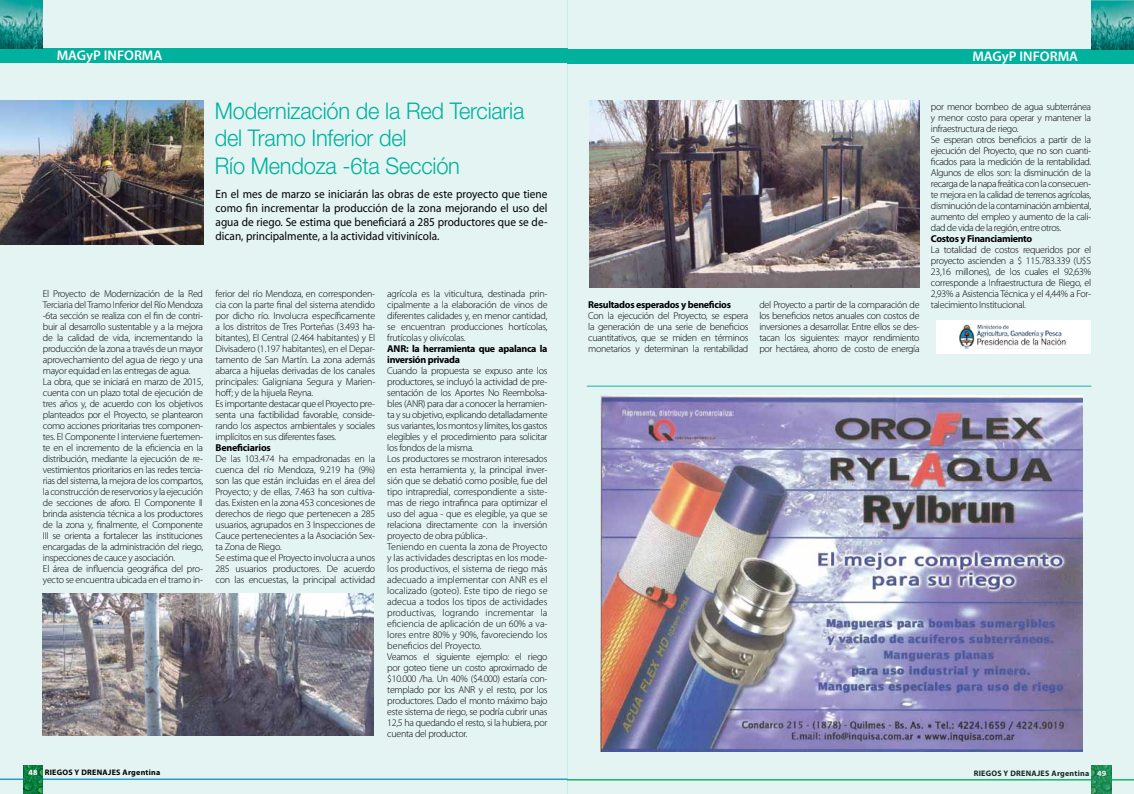
<style>
.page{position:relative;width:1134px;height:794px;background:#fff}
.page>*{position:absolute;margin:0;border:0;box-sizing:border-box;transform-origin:0 0}
.t1{font:300 23px/27.6px "Helvetica Neue";letter-spacing:-.01em;color:#00b19d;scale:.95 1}
.t2{font:600 14px "Myriad Pro";color:#fff}
.t3{font:12px/14px "Myriad Pro";color:#000;text-align:justify;scale:.94 1}
.t4{font:300 10px/11px "Myriad Pro";letter-spacing:-.03em;color:#000}
.t5{font:700 10px/11px "Myriad Pro";letter-spacing:-.03em;color:#000}
.t6{font:700 8px "Myriad Pro";letter-spacing:.03em;color:#000}
.s1{color:#fff}
</style>
<div class="page">
<div style="left:0;top:0;width:567px;height:794px;background:#e4f4f2"></div>
<hr style="left:0;top:778px;width:568px;height:2px;background:#289acd">
<img style="left:23px;top:765px;width:20px;height:29px">
<div style="left:0;top:48px;width:567px;height:14px;background:#00b19d"></div>
<svg style="left:0;top:0;width:43px;height:1px"></svg>
<img style="left:0;top:1px;width:43px;height:47px">
<div style="left:567px;top:0;width:567px;height:794px;background:#e4f4f2"></div>
<div style="left:936px;top:320px;width:155px;height:33px;background:#fff"></div>
<img style="left:959px;top:324px;width:108px;height:24px">
<div style="left:567px;top:49px;width:567px;height:14px;background:#00b19d"></div>
<div style="left:1092px;top:0;width:42px;height:49px;background:#48afa9"></div>
<img style="left:1092px;top:1px;width:42px;height:48px">
<img style="left:601px;top:396px;width:482px;height:355px">
<img style="left:43px;top:594px;width:331px;height:141px">
<img style="left:589px;top:100px;width:330px;height:187px">
<img style="left:0;top:100px;width:203px;height:144px">
<h2 class="t2" style="left:57px;top:47px;width:107px">MAGyP INFORMA</h2>
<h1 class="t1" style="left:215px;top:96px;width:327px">Modernización de la Red Terciaria del Tramo Inferior del<br>Río Mendoza -6ta Sección</h1>
<p class="t3" style="left:216px;top:187px;width:355px">En el mes de marzo se iniciarán las obras de este proyecto que tiene como fin incrementar la producción de la zona mejorando el uso del agua de riego. Se estima que beneficiará a 285 productores que se de&shy;dican, principalmente, a la actividad vitivinícola.</p>
<p class="t4" style="left:43px;top:288px;width:162px">El Proyecto de Modernización de la Red Terciaria del Tramo Inferior del Río Mendoza -6ta sección se realiza con el fin de contri&shy;buir al desarrollo sustentable y a la mejora de la calidad de vida, incrementando la producción de la zona a través de un mayor aprovechamiento del agua de riego y una mayor equidad en las entregas de agua.<br>La obra, que se iniciará en marzo de 2015, cuenta con un plazo total de ejecución de tres años y, de acuerdo con los objetivos planteados por el Proyecto, se plantearon como acciones prioritarias tres componen&shy;tes. El Componente I interviene fuertemen&shy;te en el incremento de la eficiencia en la distribución, mediante la ejecución de re&shy;vestimientos prioritarios en las redes tercia&shy;rias del sistema, la mejora de los compartos, la construcción de reservorios y la ejecución de secciones de aforo. El Componente II brinda asistencia técnica a los productores de la zona y, finalmente, el Componente III se orienta a fortalecer las instituciones encargadas de la administración del riego, inspecciones de cauce y asociación.<br>El área de influencia geográfica del pro&shy;yecto se encuentra ubicada en el tramo in-</p>
<p class="t4" style="left:216px;top:288px;width:161px">ferior del río Mendoza, en corresponden&shy;cia con la parte final del sistema atendido por dicho río. Involucra específicamente a los distritos de Tres Porteñas (3.493 ha&shy;bitantes), El Central (2.464 habitantes) y El Divisadero (1.197 habitantes), en el Depar&shy;tamento de San Martín. La zona además abarca a hijuelas derivadas de los canales principales: Galigniana Segura y Marien&shy;hoff; y de la hijuela Reyna.<br>Es importante destacar que el Proyecto pre&shy;senta una factibilidad favorable, conside&shy;rando los aspectos ambientales y sociales implícitos en sus diferentes fases.</p>
<p class="t5" style="left:216px;top:441px;width:57px">Beneficiarios</p>
<p class="t4" style="left:216px;top:453px;width:161px">De las 103.474 ha empadronadas en la cuenca del río Mendoza, 9.219 ha (9%) son las que están incluidas en el área del Proyecto; y de ellas, 7.463 ha son cultiva&shy;das. Existen en la zona 453 concesiones de derechos de riego que pertenecen a 285 usuarios, agrupados en 3 Inspecciones de Cauce pertenecientes a la Asociación Sex&shy;ta Zona de Riego.<br>Se estima que el Proyecto involucra a unos 285 usuarios productores. De acuerdo con las encuestas, la principal actividad</p>
<p class="t4" style="left:387px;top:288px;width:162px;text-align:justify">agrícola es la viticultura, destinada prin&shy;cipalmente a la elaboración de vinos de diferentes calidades y, en menor cantidad, se encuentran producciones hortícolas, frutícolas y olivícolas.</p>
<p class="t5" style="left:387px;top:342px;width:162px">ANR: la herramienta que apalanca la inversión privada</p>
<p class="t4" style="left:387px;top:365px;width:162px">Cuando la propuesta se expuso ante los productores, se incluyó la actividad de pre&shy;sentación de los Aportes No Reembolsa&shy;bles (ANR) para dar a conocer la herramien&shy;ta y su objetivo, explicando detalladamente sus variantes, los montos y límites, los gastos elegibles y el procedimiento para solicitar los fondos de la misma.<br>Los productores se mostraron interesados en esta herramienta y, la principal inver&shy;sión que se debatió como posible, fue del tipo intrapredial, correspondiente a siste&shy;mas de riego intrafinca para optimizar el uso del agua - que es elegible, ya que se relaciona directamente con la inversión proyecto de obra pública-.<br>Teniendo en cuenta la zona de Proyecto y las actividades descriptas en los mode&shy;los productivos, el sistema de riego más adecuado a implementar con ANR es el localizado (goteo). Este tipo de riego se adecua a todos los tipos de actividades productivas, logrando incrementar la eficiencia de aplicación de un 60% a va&shy;lores entre 80% y 90%, favoreciendo los beneficios del Proyecto.<br>Veamos el siguiente ejemplo: el riego por goteo tiene un costo aproximado de $10.000 /ha. Un 40% ($4.000) estaría con&shy;templado por los ANR y el resto, por los productores. Dado el monto máximo bajo este sistema de riego, se podría cubrir unas 12,5 ha quedando el resto, si la hubiera, por cuenta del productor.</p>
<h2 class="t2" style="left:972px;top:48px;width:107px">MAGyP INFORMA</h2>
<p class="t5" style="left:588px;top:298px;width:144px">Resultados esperados y beneficios</p>
<p class="t4" style="left:588px;top:310px;width:162px;text-align:justify">Con la ejecución del Proyecto, se espera la generación de una serie de beneficios cuantitativos, que se miden en términos monetarios y determinan la rentabilidad</p>
<p class="t4" style="left:759px;top:299px;width:162px;text-align:justify">del Proyecto a partir de la comparación de los beneficios netos anuales con costos de inversiones a desarrollar. Entre ellos se des&shy;tacan los siguientes: mayor rendimiento por hectárea, ahorro de costo de energía</p>
<p class="t4" style="left:931px;top:101px;width:162px">por menor bombeo de agua subterránea y menor costo para operar y mantener la infraestructura de riego.<br>Se esperan otros beneficios a partir de la ejecución del Proyecto, que no son cuanti&shy;ficados para la medición de la rentabilidad.<br>Algunos de ellos son: la disminución de la recarga de la napa freática con la consecuen&shy;te mejora en la calidad de terrenos agrícolas, disminución de la contaminación ambiental, aumento del empleo y aumento de la cali&shy;dad de vida de la región, entre otros.</p>
<p class="t5" style="left:931px;top:232px;width:103px">Costos y Financiamiento</p>
<p class="t4" style="left:931px;top:244px;width:162px;text-align:justify">La totalidad de costos requeridos por el proyecto ascienden a $ 115.783.339 (U$S 23,16 millones), de los cuales el 92,63% corresponde a Infraestructura de Riego, el 2,93% a Asistencia Técnica y el 4,44% a For&shy;talecimiento Institucional.</p>
<p class="t6" style="left:29px;top:767px;width:133px"><span class="s1">48</span> RIEGOS Y DRENAJES Argentina</p>
<p class="t6" style="left:974px;top:768px;width:134px">RIEGOS Y DRENAJES Argentina <span class="s1">49</span></p>
</div>
